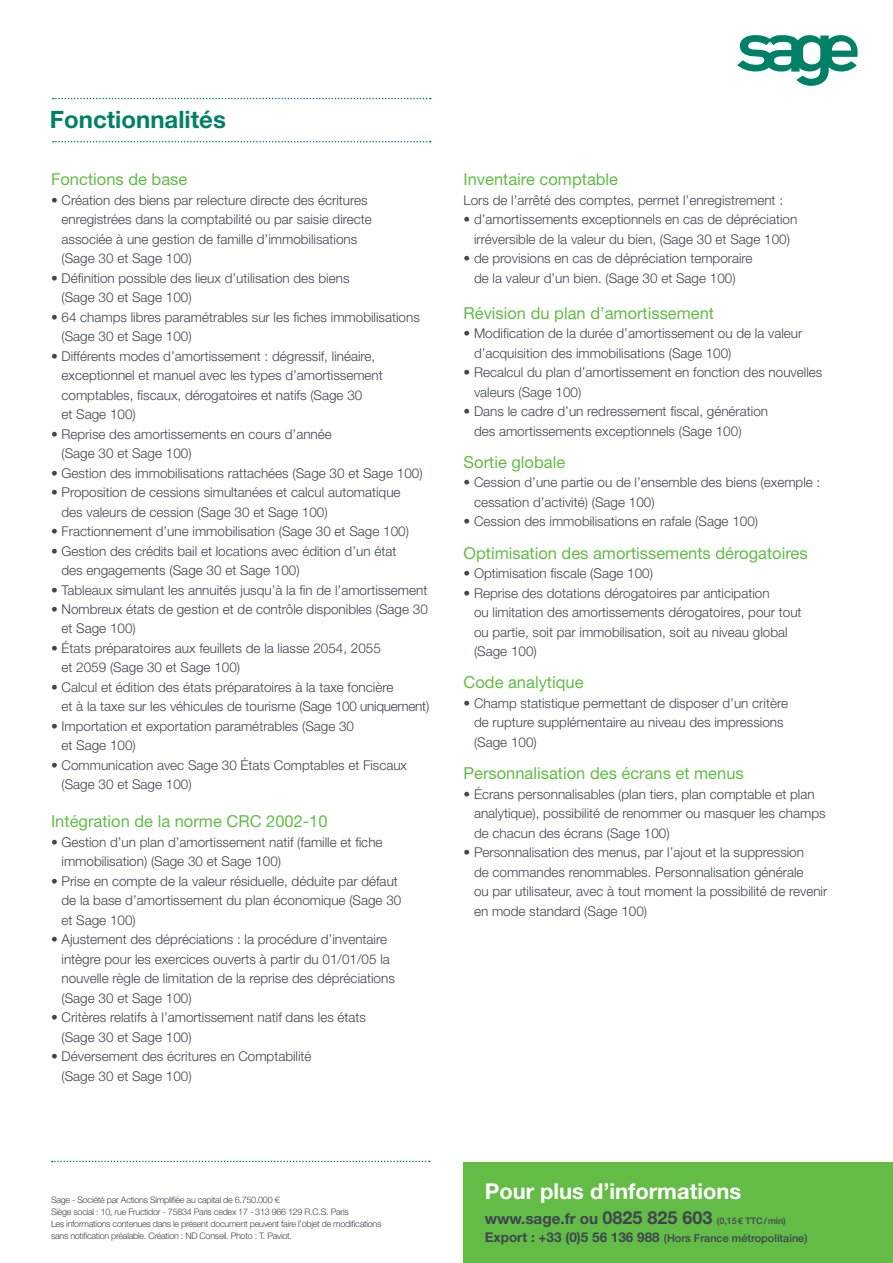
<style>
.page{position:relative;width:893px;height:1263px;background:#fff}
.page>*{position:absolute;margin:0;border:0;box-sizing:border-box;transform-origin:0 0}
.t1{font:700 24px "Helvetica Neue LT Std";color:#008167}
.t2{font:700 21.9px "Helvetica Neue LT Std";color:#fff}
.t3{font:16.5px "Helvetica Neue LT Std";color:#63bc46}
.t4{font:300 13.5px/19.5px "Helvetica Neue LT Std";color:#3f4550}
.t5{font:500 10.95px "Helvetica Neue LT Std";color:#3f4550}
.t6{font:300 9px/12px "Helvetica Neue LT Std";letter-spacing:-.03em;color:#3f4550}
.t7{font:500 9px "Helvetica Neue LT Std";color:#3f4550}
.s1{font-weight:700;font-size:15.3px}
.s2{font-weight:700;font-size:18px}
.s3{font-weight:700;font-size:13.5px}
</style>
<div class="page">
<svg style="left:737px;top:35px;width:121px;height:51px"></svg>
<svg style="left:52px;top:1161px;width:378px;height:1px"></svg>
<div style="left:463px;top:1162px;width:430px;height:101px;background:#63bc46"></div>
<svg style="left:53px;top:141px;width:378px;height:1px"></svg>
<svg style="left:53px;top:98px;width:378px;height:1px"></svg>
<h1 class="t1" style="left:50px;top:104px;width:177px">Fonctionnalités</h1>
<p class="t3" style="left:51px;top:169px;width:138px">Fonctions de base</p>
<p class="t4" style="left:62px;top:190px;width:312px;text-indent:-11px">• Création des biens par relecture directe des écritures enregistrées dans la comptabilité ou par saisie directe associée à une gestion de famille d’immobilisations (Sage 30 et Sage 100)</p>
<p class="t4" style="left:62px;top:268px;width:289px;text-indent:-11px">• Définition possible des lieux d’utilisation des biens (Sage 30 et Sage 100)</p>
<p class="t4" style="left:62px;top:307px;width:360px;text-indent:-11px">• 64 champs libres paramétrables sur les fiches immobilisations (Sage 30 et Sage 100)</p>
<p class="t4" style="left:62px;top:346px;width:323px;text-indent:-11px">• Différents modes d’amortissement : dégressif, linéaire, exceptionnel et manuel avec les types d’amortissement comptables, fiscaux, dérogatoires et natifs (Sage 30<br>et Sage 100)</p>
<p class="t4" style="left:62px;top:424px;width:272px;text-indent:-11px">• Reprise des amortissements en cours d’année (Sage 30 et Sage 100)</p>
<p class="t4" style="left:51px;top:463px;width:373px">• Gestion des immobilisations rattachées (Sage 30 et Sage 100)</p>
<p class="t4" style="left:62px;top:482px;width:341px;text-indent:-11px">• Proposition de cessions simultanées et calcul automatique des valeurs de cession (Sage 30 et Sage 100)</p>
<p class="t4" style="left:51px;top:521px;width:359px">• Fractionnement d’une immobilisation (Sage 30 et Sage 100)</p>
<p class="t4" style="left:62px;top:541px;width:336px;text-indent:-11px">• Gestion des crédits bail et locations avec édition d’un état des engagements (Sage 30 et Sage 100)</p>
<p class="t4" style="left:51px;top:580px;width:378px">• Tableaux simulant les annuités jusqu’à la fin de l’amortissement</p>
<p class="t4" style="left:62px;top:599px;width:368px;text-indent:-11px">• Nombreux états de gestion et de contrôle disponibles (Sage 30 et Sage 100)</p>
<p class="t4" style="left:62px;top:638px;width:321px;text-indent:-11px">• États préparatoires aux feuillets de la liasse 2054, 2055 et 2059 (Sage 30 et Sage 100)</p>
<p class="t4" style="left:62px;top:677px;width:369px;text-indent:-11px">• Calcul et édition des états préparatoires à la taxe foncière<br>et à la taxe sur les véhicules de tourisme (Sage 100 uniquement)</p>
<p class="t4" style="left:62px;top:716px;width:294px;text-indent:-11px">• Importation et exportation paramétrables (Sage 30 et Sage 100)</p>
<p class="t4" style="left:62px;top:755px;width:347px;text-indent:-11px">• Communication avec Sage 30 États Comptables et Fiscaux (Sage 30 et Sage 100)</p>
<p class="t3" style="left:51px;top:811px;width:278px">Intégration de la norme CRC 2002-10</p>
<p class="t4" style="left:62px;top:832px;width:323px;text-indent:-11px">• Gestion d’un plan d’amortissement natif (famille et fiche immobilisation) (Sage 30 et Sage 100)</p>
<p class="t4" style="left:62px;top:871px;width:341px;text-indent:-11px">• Prise en compte de la valeur résiduelle, déduite par défaut de la base d’amortissement du plan économique (Sage 30 et Sage 100)</p>
<p class="t4" style="left:62px;top:929px;width:335px;text-indent:-11px">• Ajustement des dépréciations : la procédure d’inventaire intègre pour les exercices ouverts à partir du 01/01/05 la nouvelle règle de limitation de la reprise des dépréciations (Sage 30 et Sage 100)</p>
<p class="t4" style="left:62px;top:1007px;width:306px;text-indent:-11px">• Critères relatifs à l’amortissement natif dans les états (Sage 30 et Sage 100)</p>
<p class="t4" style="left:62px;top:1046px;width:252px;text-indent:-11px">• Déversement des écritures en Comptabilité (Sage 30 et Sage 100)</p>
<p class="t3" style="left:463px;top:169px;width:156px">Inventaire comptable</p>
<p class="t4" style="left:463px;top:190px;width:321px">Lors de l’arrêté des comptes, permet l’enregistrement :</p>
<p class="t4" style="left:463px;top:209px;width:335px;text-align:center">• d’amortissements exceptionnels en cas de dépréciation irréversible de la valeur du bien, (Sage 30 et Sage 100)</p>
<p class="t4" style="left:463px;top:248px;width:291px;text-align:center">• de provisions en cas de dépréciation temporaire de la valeur d’un bien. (Sage 30 et Sage 100)</p>
<p class="t3" style="left:463px;top:303px;width:252px">Révision du plan d’amortissement</p>
<p class="t4" style="left:474px;top:323px;width:330px;text-indent:-11px">• Modification de la durée d’amortissement ou de la valeur d’acquisition des immobilisations (Sage 100)</p>
<p class="t4" style="left:474px;top:362px;width:350px;text-indent:-11px">• Recalcul du plan d’amortissement en fonction des nouvelles valeurs (Sage 100)</p>
<p class="t4" style="left:474px;top:401px;width:296px;text-indent:-11px">• Dans le cadre d’un redressement fiscal, génération des amortissements exceptionnels (Sage 100)</p>
<p class="t3" style="left:463px;top:452px;width:103px">Sortie globale</p>
<p class="t4" style="left:474px;top:472px;width:348px;text-indent:-11px">• Cession d’une partie ou de l’ensemble des biens (exemple : cessation d’activité) (Sage 100)</p>
<p class="t4" style="left:463px;top:511px;width:296px">• Cession des immobilisations en rafale (Sage 100)</p>
<p class="t3" style="left:463px;top:543px;width:346px">Optimisation des amortissements dérogatoires</p>
<p class="t4" style="left:463px;top:563px;width:191px">• Optimisation fiscale (Sage 100)</p>
<p class="t4" style="left:474px;top:583px;width:329px;text-indent:-11px">• Reprise des dotations dérogatoires par anticipation<br>ou limitation des amortissements dérogatoires, pour tout ou partie, soit par immobilisation, soit au niveau global (Sage 100)</p>
<p class="t3" style="left:463px;top:673px;width:122px">Code analytique</p>
<p class="t4" style="left:474px;top:693px;width:316px;text-indent:-11px">• Champ statistique permettant de disposer d’un critère de rupture supplémentaire au niveau des impressions (Sage 100)</p>
<p class="t3" style="left:463px;top:763px;width:282px">Personnalisation des écrans et menus</p>
<p class="t4" style="left:474px;top:784px;width:353px;text-indent:-11px">• Écrans personnalisables (plan tiers, plan comptable et plan analytique), possibilité de renommer ou masquer les champs de chacun des écrans (Sage 100)</p>
<p class="t4" style="left:474px;top:842px;width:355px;text-indent:-11px">• Personnalisation des menus, par l’ajout et la suppression<br>de commandes renommables. Personnalisation générale<br>ou par utilisateur, avec à tout moment la possibilité de revenir en mode standard (Sage 100)</p>
<p class="t6" style="left:51px;top:1194px;width:332px">Sage - Société par Actions Simplifiée au capital de 6.750.000 €<br>Siège social : 10, rue Fructidor - 75834 Paris cedex 17 - 313 966 129 R.C.S. Paris<br>Les informations contenues dans le présent document peuvent faire l’objet de modifications sans notification préalable. Création : ND Conseil. Photo : T. Paviot.</p>
<h2 class="t2" style="left:485px;top:1178px;width:258px">Pour plus d’informations</h2>
<p class="t7" style="left:485px;top:1215px;width:303px"><span class="s1">www.sage.fr ou</span> <span class="s2">0825 825 603</span> (0,15€ TTC/min)</p>
<p class="t5" style="left:485px;top:1231px;width:324px"><span class="s3">Export : +33 (0)5 56 136 988</span> (Hors France métropolitaine)</p>
</div>
